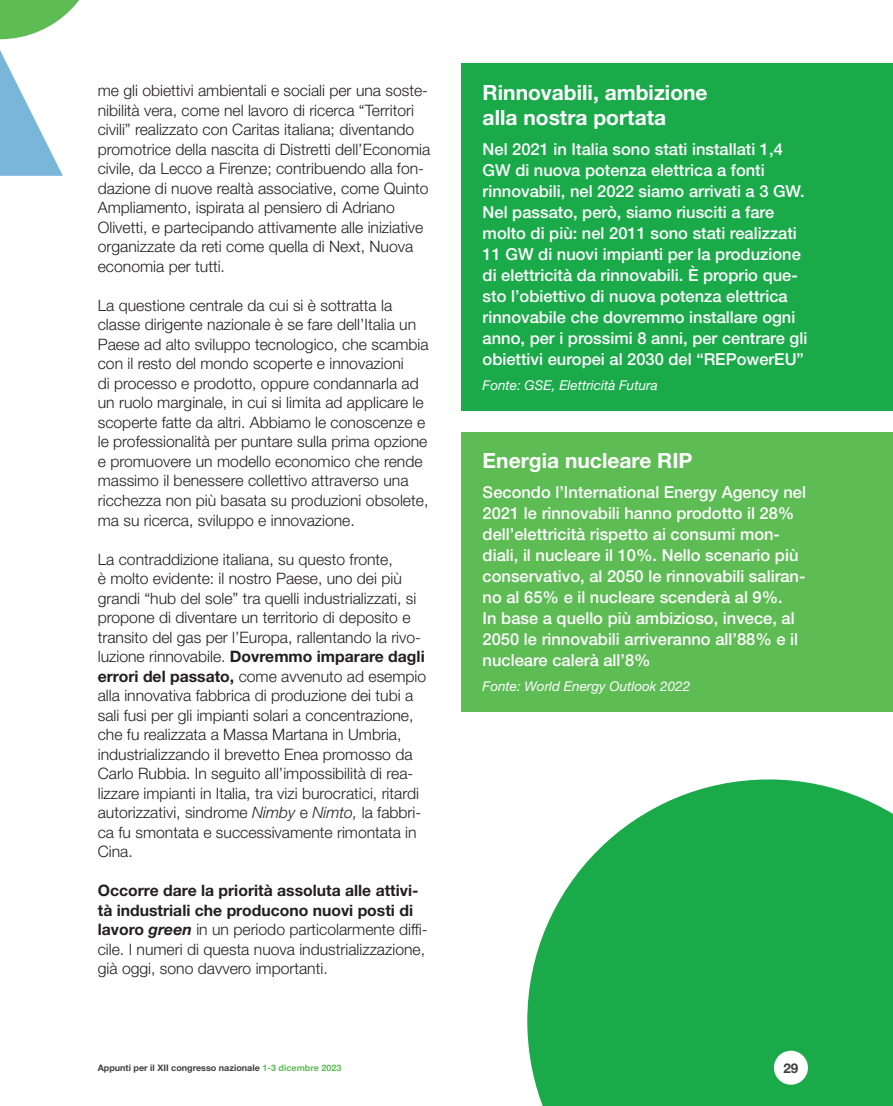
<style>
.page{position:relative;width:893px;height:1106px;background:#fff}
.page>*{position:absolute;margin:0;border:0;box-sizing:border-box;transform-origin:0 0}
.titolo_box{font:700 21px/25.2px "Helvetica Neue LT Std";color:#fff}
.testo_box{font:500 16.5px/21px "Helvetica Neue LT Std";color:#fff}
.testo{font:300 15.75px/19.5px "Helvetica Neue LT Std";color:#231f20}
.testo_box-2{font:italic 13.5px "Helvetica Neue LT Std";color:#fff}
.testo-2{font:italic 13.5px "Helvetica Neue LT Std";color:#fff}
.t1{font:700 13.5px "Helvetica Neue LT Std";color:#3e3e3f}
.t2{font:700 9px "Helvetica Neue LT Std";color:#3e3e3f}
.s1{font-weight:700}
.s2{font-style:italic}
.s3{font-weight:700;font-style:italic}
.s4{color:#5ebc55}
</style>
<div class="page">
<div style="left:461px;top:432px;width:432px;height:280px;background:#5ebc55"></div>
<div style="left:461px;top:64px;width:432px;height:347px;background:#1aaa4a"></div>
<svg style="left:0;top:0;width:79px;height:39px"></svg>
<svg style="left:0;top:50px;width:63px;height:126px"></svg>
<svg style="left:527px;top:779px;width:366px;height:327px;background:#36b460"></svg>
<div style="left:774px;top:1050px;width:34px;height:34px;background:#fff;border-radius:50%"></div>
<p class="testo" style="left:98px;top:81px;width:334px">me gli obiettivi ambientali e sociali per una soste&shy;nibilità vera, come nel lavoro di ricerca “Territori civili” realizzato con Caritas italiana; diventando promotrice della nascita di Distretti dell’Economia civile, da Lecco a Firenze; contribuendo alla fon&shy;dazione di nuove realtà associative, come Quinto Ampliamento, ispirata al pensiero di Adriano Olivetti, e partecipando attivamente alle iniziative organizzate da reti come quella di Next, Nuova economia per tutti.</p>
<p class="testo" style="left:98px;top:295px;width:332px">La questione centrale da cui si è sottratta la classe dirigente nazionale è se fare dell’Italia un Paese ad alto sviluppo tecnologico, che scambia con il resto del mondo scoperte e innovazioni<br>di processo e prodotto, oppure condannarla ad un ruolo marginale, in cui si limita ad applicare le scoperte fatte da altri. Abbiamo le conoscenze e le professionalità per puntare sulla prima opzione e promuovere un modello economico che rende massimo il benessere collettivo attraverso una ricchezza non più basata su produzioni obsolete, ma su ricerca, sviluppo e innovazione.</p>
<p class="testo" style="left:98px;top:549px;width:330px">La contraddizione italiana, su questo fronte,<br>è molto evidente: il nostro Paese, uno dei più grandi “hub del sole” tra quelli industrializzati, si propone di diventare un territorio di deposito e transito del gas per l’Europa, rallentando la rivo&shy;luzione rinnovabile. <span class="s1">Dovremmo imparare dagli errori del passato,</span> come avvenuto ad esempio alla innovativa fabbrica di produzione dei tubi a sali fusi per gli impianti solari a concentrazione, che fu realizzata a Massa Martana in Umbria, industrializzando il brevetto Enea promosso da Carlo Rubbia. In seguito all’impossibilità di rea&shy;lizzare impianti in Italia, tra vizi burocratici, ritardi autorizzativi, sindrome <span class="s2">Nimby</span> e <span class="s2">Nimto,</span> la fabbri&shy;ca fu smontata e successivamente rimontata in Cina.</p>
<p class="testo" style="left:98px;top:880px;width:331px"><span class="s1">Occorre dare la priorità assoluta alle attivi&shy;tà industriali che producono nuovi posti di lavoro</span> <span class="s3">green</span> in un periodo particolarmente diffi&shy;cile. I numeri di questa nuova industrializzazione, già oggi, sono davvero importanti.</p>
<p class="titolo_box" style="left:483px;top:79px;width:227px">Rinnovabili, ambizione alla nostra portata</p>
<p class="testo_box" style="left:483px;top:138px;width:326px">Nel 2021 in Italia sono stati installati 1,4<br>GW di nuova potenza elettrica a fonti rinnovabili, nel 2022 siamo arrivati a 3 GW.<br>Nel passato, però, siamo riusciti a fare molto di più: nel 2011 sono stati realizzati 11 GW di nuovi impianti per la produzione di elettricità da rinnovabili. È proprio que&shy;sto l’obiettivo di nuova potenza elettrica rinnovabile che dovremmo installare ogni anno, per i prossimi 8 anni, per centrare gli obiettivi europei al 2030 del “REPowerEU”</p>
<p class="testo-2" style="left:483px;top:377px;width:177px">Fonte: GSE, Elettricità Futura</p>
<p class="titolo_box" style="left:483px;top:448px;width:211px">Energia nucleare RIP</p>
<p class="testo_box" style="left:483px;top:481px;width:325px">Secondo l’International Energy Agency nel 2021 le rinnovabili hanno prodotto il 28% dell’elettricità rispetto ai consumi mon&shy;diali, il nucleare il 10%. Nello scenario più conservativo, al 2050 le rinnovabili saliran&shy;no al 65% e il nucleare scenderà al 9%.<br>In base a quello più ambizioso, invece, al 2050 le rinnovabili arriveranno all’88% e il nucleare calerà all’8%</p>
<p class="testo_box-2" style="left:483px;top:678px;width:209px">Fonte: World Energy Outlook 2022</p>
<p class="t2" style="left:98px;top:1062px;width:245px">Appunti per il XII congresso nazionale <span class="s4">1-3 dicembre 2023</span></p>
<p class="t1" style="left:783px;top:1059px;width:17px">29</p>
</div>
